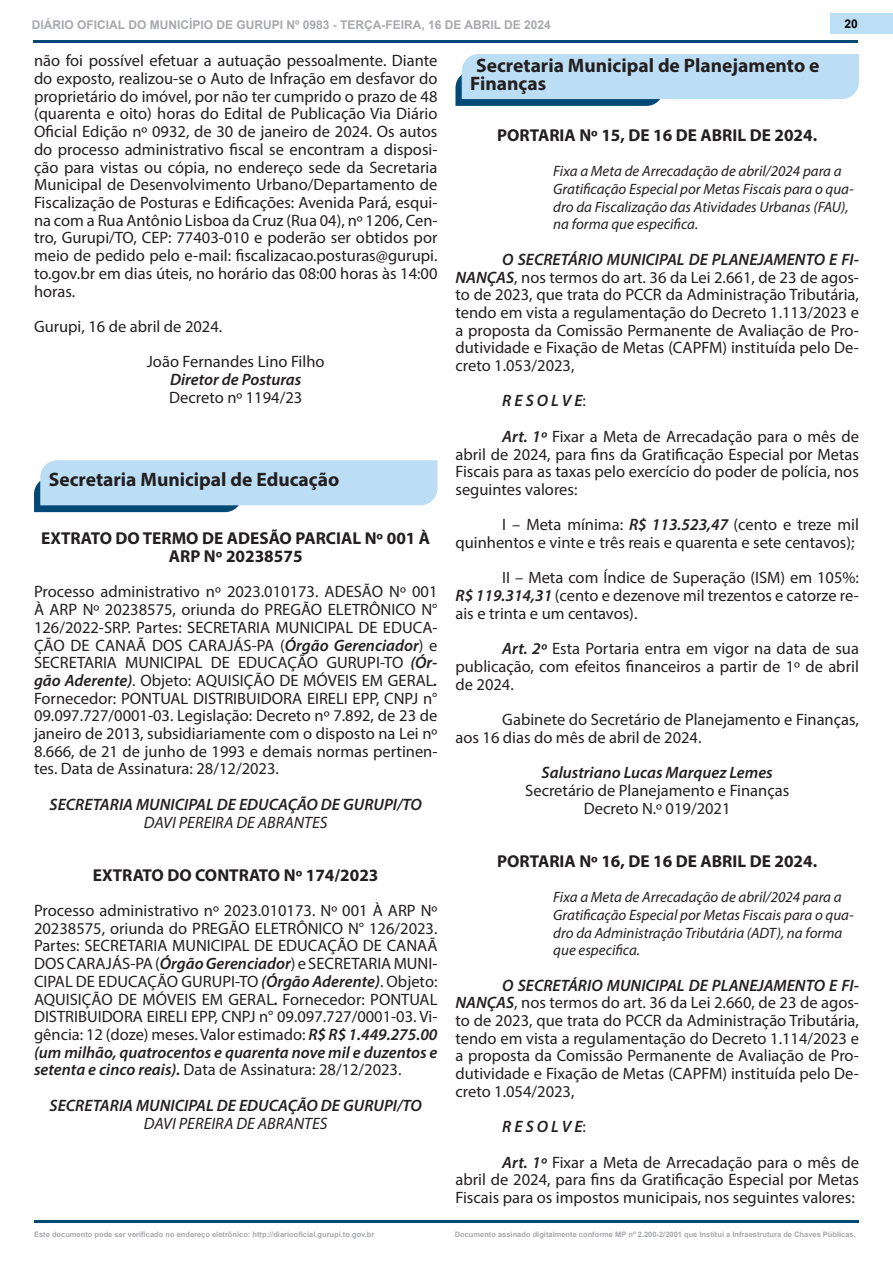
<style>
.page{position:relative;width:893px;height:1263px;background:#fff}
.page>*{position:absolute;margin:0;border:0;box-sizing:border-box;transform-origin:0 0}
.titul{font:700 19.5px/18px "Myriad Pro";color:#231f20}
.proto{font:700 17.25px/17.7px "Myriad Pro";color:#231f20;text-align:center}
.texto_-_EXTRATO{font:16.5px/17.7px "Myriad Pro";color:#231f20;text-align:justify}
.TEXTO{font:16.5px/17.7px "Myriad Pro";color:#231f20;text-align:justify}
.TEXTO_CENTRO{font:italic 600 16.5px "Myriad Pro";color:#231f20}
.TEXTO_CENTRO-2{font:16.5px "Myriad Pro";color:#231f20}
.TEXTO_CENTRO-3{font:italic 16.5px "Myriad Pro";color:#231f20}
.TEXTO-2{font:italic 600 16.5px "Myriad Pro";color:#231f20}
.EMENTA{font:italic 15px/17.7px "Myriad Pro";color:#231f20}
.t1{font:700 12px "Arial";color:#a8a9ad}
.t2{font:700 12px "Arial";color:#000001}
.t3{font:700 7.5px "Arial";color:#a8a9ad}
.s1{font-weight:600;font-style:italic}
.s2{font-weight:400;font-style:normal}
</style>
<div class="page">
<hr style="left:34px;top:1220px;width:825px;height:3px;background:#004876">
<div style="left:831px;top:13px;width:62px;height:21px;background:#bbdff4"></div>
<hr style="left:33px;top:40px;width:825px;height:3px;background:#004876">
<svg style="left:34px;top:460px;width:403px;height:52px"></svg>
<svg style="left:455px;top:54px;width:404px;height:52px"></svg>
<p class="t1" style="left:32px;top:16px;width:520px">DIÁRIO OFICIAL DO MUNICÍPIO DE GURUPI Nº 0983 - TERÇA-FEIRA, 16 DE ABRIL DE 2024</p>
<p class="t2" style="left:844px;top:15px;width:15px">20</p>
<p class="texto_-_EXTRATO" style="left:34px;top:52px;width:405px">não foi possível efetuar a autuação pessoalmente. Diante do exposto, realizou-se o Auto de Infração em desfavor do proprietário do imóvel, por não ter cumprido o prazo de 48 (quarenta e oito) horas do Edital de Publicação Via Diário Oficial Edição nº 0932, de 30 de janeiro de 2024. Os autos do processo administrativo fiscal se encontram a disposi&shy;ção para vistas ou cópia, no endereço sede da Secretaria Municipal de Desenvolvimento Urbano/Departamento de Fiscalização de Posturas e Edificações: Avenida Pará, esqui&shy;na com a Rua Antônio Lisboa da Cruz (Rua 04), nº 1206, Cen&shy;tro, Gurupi/TO, CEP: 77403-010 e poderão ser obtidos por meio de pedido pelo e-mail: fiscalizacao.posturas@gurupi. to.gov.br em dias úteis, no horário das 08:00 horas às 14:00 horas.</p>
<p class="texto_-_EXTRATO" style="left:34px;top:317px;width:190px">Gurupi, 16 de abril de 2024.</p>
<p class="TEXTO_CENTRO-2" style="left:147px;top:352px;width:179px">João Fernandes Lino Filho</p>
<p class="TEXTO_CENTRO" style="left:170px;top:369px;width:133px">Diretor de Posturas</p>
<p class="TEXTO_CENTRO-2" style="left:169px;top:387px;width:135px">Decreto nº 1194/23</p>
<p class="titul" style="left:49px;top:470px;width:292px">Secretaria Municipal de Educação</p>
<p class="proto" style="left:41px;top:529px;width:391px">EXTRATO DO TERMO DE ADESÃO PARCIAL Nº 001 À<br>ARP Nº 20238575</p>
<p class="texto_-_EXTRATO" style="left:34px;top:583px;width:405px">Processo administrativo nº 2023.010173. ADESÃO Nº 001<br>À ARP Nº 20238575, oriunda do PREGÃO ELETRÔNICO N° 126/2022-SRP. Partes: SECRETARIA MUNICIPAL DE EDUCA-ÇÃO DE CANAÃ DOS CARAJÁS-PA (<span class="s1">Órgão Gerenciador</span>) e SECRETARIA MUNICIPAL DE EDUCAÇÃO GURUPI-TO <span class="s1">(Ór&shy;gão Aderente)</span>. Objeto: AQUISIÇÃO DE MÓVEIS EM GERAL<span class="s1">.<br></span>Fornecedor: PONTUAL DISTRIBUIDORA EIRELI EPP, CNPJ n° 09.097.727/0001-03. Legislação: Decreto nº 7.892, de 23 de janeiro de 2013, subsidiariamente com o disposto na Lei nº 8.666, de 21 de junho de 1993 e demais normas pertinen&shy;tes. Data de Assinatura: 28/12/2023.</p>
<p class="TEXTO_CENTRO" style="left:50px;top:794px;width:374px">SECRETARIA MUNICIPAL DE EDUCAÇÃO DE GURUPI/TO</p>
<p class="TEXTO_CENTRO-3" style="left:144px;top:812px;width:185px">DAVI PEREIRA DE ABRANTES</p>
<p class="proto" style="left:93px;top:865px;width:287px">EXTRATO DO CONTRATO Nº 174/2023</p>
<p class="texto_-_EXTRATO" style="left:34px;top:901px;width:405px">Processo administrativo nº 2023.010173. Nº 001 À ARP Nº 20238575, oriunda do PREGÃO ELETRÔNICO N° 126/2023.<br>Partes: SECRETARIA MUNICIPAL DE EDUCAÇÃO DE CANAÃ DOS CARAJÁS-PA (<span class="s1">Órgão Gerenciador</span>) e SECRETARIA MUNI-CIPAL DE EDUCAÇÃO GURUPI-TO <span class="s1">(Órgão Aderente)</span>. Objeto:<br>AQUISIÇÃO DE MÓVEIS EM GERAL<span class="s1">.</span> Fornecedor: PONTUAL DISTRIBUIDORA EIRELI EPP, CNPJ n° 09.097.727/0001-03. Vi&shy;gência: 12 (doze) meses. Valor estimado: <span class="s1">R$ R$ 1.449.275.00 (um milhão, quatrocentos e quarenta nove mil e duzentos e setenta e cinco reais).</span> Data de Assinatura: 28/12/2023.</p>
<p class="TEXTO_CENTRO" style="left:50px;top:1095px;width:374px">SECRETARIA MUNICIPAL DE EDUCAÇÃO DE GURUPI/TO</p>
<p class="TEXTO_CENTRO-3" style="left:144px;top:1113px;width:185px">DAVI PEREIRA DE ABRANTES</p>
<p class="titul" style="left:470px;top:56px;width:351px;text-indent:6px">Secretaria Municipal de Planejamento e<br>Finanças</p>
<p class="proto" style="left:497px;top:126px;width:321px">PORTARIA Nº 15, DE 16 DE ABRIL DE 2024.</p>
<p class="EMENTA" style="left:553px;top:162px;width:302px">Fixa a Meta de Arrecadação de abril/2024 para a Gratificação Especial por Metas Fiscais para o qua&shy;dro da Fiscalização das Atividades Urbanas (FAU), na forma que especifica.</p>
<p class="TEXTO" style="left:455px;top:250px;width:405px;text-indent:47px"><span class="s1">O SECRETÁRIO MUNICIPAL DE PLANEJAMENTO E FI-NANÇAS</span>, nos termos do art. 36 da Lei 2.661, de 23 de agos&shy;to de 2023, que trata do PCCR da Administração Tributária, tendo em vista a regulamentação do Decreto 1.113/2023 e a proposta da Comissão Permanente de Avaliação de Pro&shy;dutividade e Fixação de Metas (CAPFM) instituída pelo De&shy;creto 1.053/2023,</p>
<p class="TEXTO-2" style="left:502px;top:390px;width:85px">R E S O L V E<span class="s2">:</span></p>
<p class="TEXTO" style="left:455px;top:427px;width:405px;text-indent:47px"><span class="s1">Art. 1º</span> Fixar a Meta de Arrecadação para o mês de abril de 2024, para fins da Gratificação Especial por Metas Fiscais para as taxas pelo exercício do poder de polícia, nos seguintes valores:</p>
<p class="TEXTO" style="left:455px;top:516px;width:405px;text-align:right">I – Meta mínima: <span class="s1">R$ 113.523,47</span> (cento e treze mil quinhentos e vinte e três reais e quarenta e sete centavos);</p>
<p class="TEXTO" style="left:455px;top:569px;width:405px;text-indent:47px">II – Meta com Índice de Superação (ISM) em 105%:<br><span class="s1">R$ 119.314,31</span> (cento e dezenove mil trezentos e catorze re&shy;ais e trinta e um centavos).</p>
<p class="TEXTO" style="left:455px;top:640px;width:405px;text-indent:47px"><span class="s1">Art. 2º</span> Esta Portaria entra em vigor na data de sua publicação, com efeitos financeiros a partir de 1º de abril de 2024.</p>
<p class="TEXTO" style="left:455px;top:710px;width:405px;text-indent:47px">Gabinete do Secretário de Planejamento e Finanças, aos 16 dias do mês de abril de 2024.</p>
<p class="TEXTO_CENTRO" style="left:542px;top:762px;width:233px">Salustriano Lucas Marquez Lemes</p>
<p class="TEXTO_CENTRO-2" style="left:525px;top:780px;width:266px">Secretário de Planejamento e Finanças</p>
<p class="TEXTO_CENTRO-2" style="left:584px;top:798px;width:148px">Decreto N.º 019/2021</p>
<p class="proto" style="left:497px;top:851px;width:321px">PORTARIA Nº 16, DE 16 DE ABRIL DE 2024.</p>
<p class="EMENTA" style="left:553px;top:888px;width:302px">Fixa a Meta de Arrecadação de abril/2024 para a Gratificação Especial por Metas Fiscais para o qua&shy;dro da Administração Tributária (ADT), na forma que especifica.</p>
<p class="TEXTO" style="left:455px;top:976px;width:405px;text-indent:47px"><span class="s1">O SECRETÁRIO MUNICIPAL DE PLANEJAMENTO E FI-NANÇAS</span>, nos termos do art. 36 da Lei 2.660, de 23 de agos&shy;to de 2023, que trata do PCCR da Administração Tributária, tendo em vista a regulamentação do Decreto 1.114/2023 e a proposta da Comissão Permanente de Avaliação de Pro&shy;dutividade e Fixação de Metas (CAPFM) instituída pelo De&shy;creto 1.054/2023,</p>
<p class="TEXTO-2" style="left:502px;top:1116px;width:85px">R E S O L V E<span class="s2">:</span></p>
<p class="TEXTO" style="left:455px;top:1153px;width:405px;text-indent:47px"><span class="s1">Art. 1º</span> Fixar a Meta de Arrecadação para o mês de abril de 2024, para fins da Gratificação Especial por Metas Fiscais para os impostos municipais, nos seguintes valores:</p>
<p class="t3" style="left:34px;top:1228px;width:342px">Este documento pode ser verificado no endereço eletrônico: http://diariooficial.gurupi.to.gov.br</p>
<p class="t3" style="left:455px;top:1228px;width:403px">Documento assinado digitalmente conforme MP nº 2.200-2/2001 que Institui a Infraestrutura de Chaves Públicas.</p>
</div>
